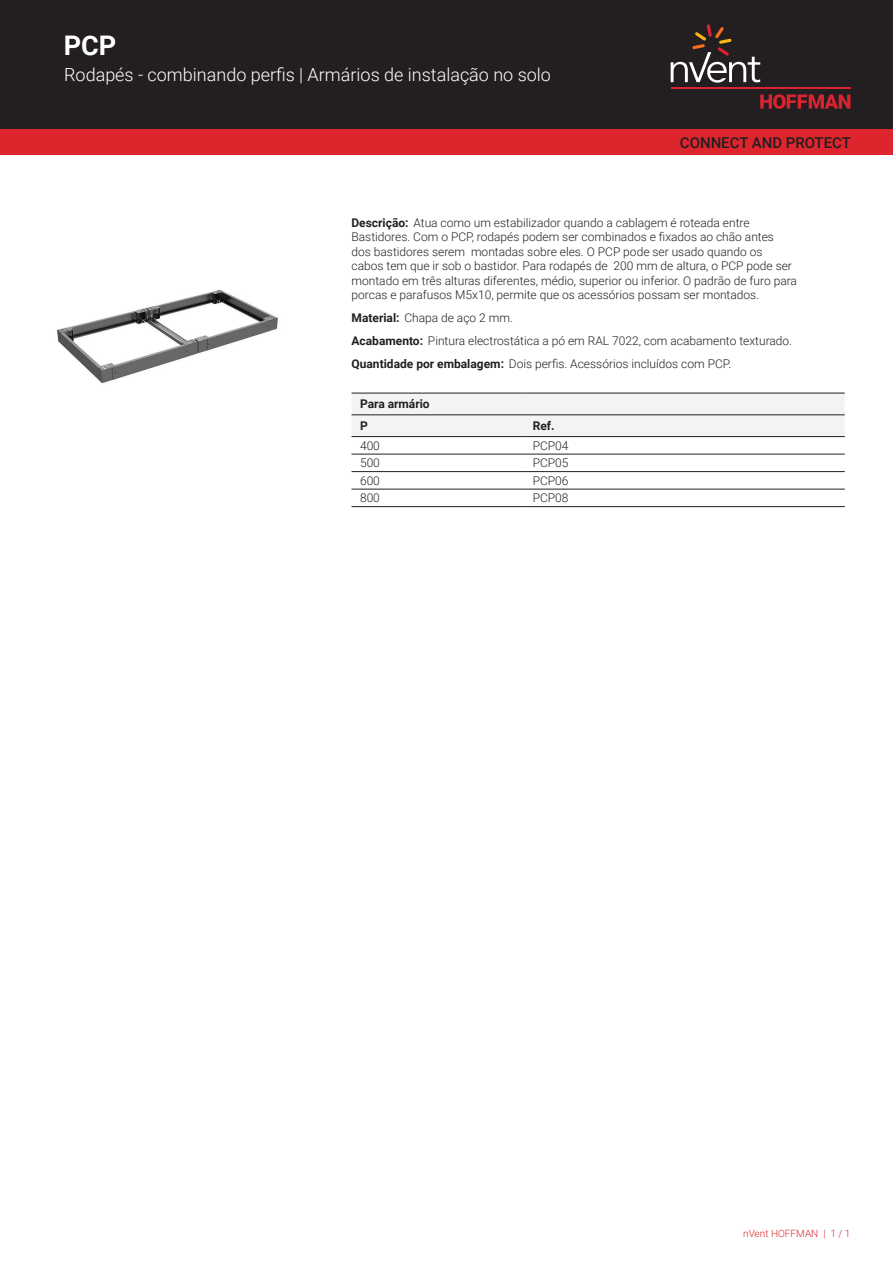
<style>
.page{position:relative;width:893px;height:1263px;background:#fff}
.page>*{position:absolute;margin:0;border:0;box-sizing:border-box;transform-origin:0 0}
.t1{font:700 27px "Roboto";color:#fff}
.t2{font:300 18px "Roboto";color:#fff}
.t3{font:500 15px "Roboto";color:#231f20}
.t4{font:300 12px/14.4px "Roboto";color:#231f20}
.t5{font:700 12px/21.8px "Roboto";color:#231f20}
.t6{font:300 10.05px "Roboto";color:#de252e}
.s1{font-weight:700}
</style>
<div class="page">
<div style="left:0;top:0;width:893px;height:129px;background:#231f20"></div>
<svg style="left:760px;top:94px;width:90px;height:15px"></svg>
<hr style="left:671px;top:88px;width:179px;height:1px;background:#db2230">
<svg style="left:671px;top:24px;width:89px;height:59px"></svg>
<div style="left:0;top:129px;width:893px;height:26px;background:#de252e"></div>
<div style="left:351px;top:394px;width:494px;height:42px;background:#f2f3f4"></div>
<hr style="left:351px;top:393px;width:173px;height:1px;background:#231f20">
<hr style="left:524px;top:393px;width:321px;height:1px;background:#231f20">
<hr style="left:351px;top:454px;width:173px;height:1px;background:#231f20">
<hr style="left:524px;top:454px;width:321px;height:1px;background:#231f20">
<hr style="left:351px;top:471px;width:173px;height:1px;background:#231f20">
<hr style="left:524px;top:471px;width:321px;height:1px;background:#231f20">
<hr style="left:351px;top:489px;width:173px;height:1px;background:#231f20">
<hr style="left:524px;top:489px;width:321px;height:1px;background:#231f20">
<hr style="left:351px;top:506px;width:173px;height:1px;background:#231f20">
<hr style="left:524px;top:506px;width:321px;height:1px;background:#231f20">
<hr style="left:351px;top:415px;width:173px;height:1px;background:#231f20">
<hr style="left:524px;top:415px;width:321px;height:1px;background:#231f20">
<hr style="left:351px;top:436px;width:173px;height:1px;background:#231f20">
<hr style="left:524px;top:436px;width:321px;height:1px;background:#231f20">
<img style="left:57px;top:289px;width:221px;height:95px">
<h1 class="t1" style="left:64px;top:27px;width:54px">PCP</h1>
<h2 class="t2" style="left:64px;top:62px;width:488px">Rodapés - combinando perfis | Armários de instalação no solo</h2>
<p class="t3" style="left:680px;top:132px;width:173px">CONNECT AND PROTECT</p>
<p class="t4" style="left:351px;top:215px;width:447px"><span class="s1">Descrição:</span> Atua como um estabilizador quando a cablagem é roteada entre Bastidores. Com o PCP, rodapés podem ser combinados e fixados ao chão antes<br>dos bastidores serem montadas sobre eles. O PCP pode ser usado quando os cabos tem que ir sob o bastidor. Para rodapés de 200 mm de altura, o PCP pode ser montado em três alturas diferentes, médio, superior ou inferior. O padrão de furo para porcas e parafusos M5x10, permite que os acessórios possam ser montados.</p>
<p class="t4" style="left:351px;top:306px;width:442px;line-height:23px"><span class="s1">Material:</span> Chapa de aço 2 mm.<br><span class="s1">Acabamento:</span> Pintura electrostática a pó em RAL 7022, com acabamento texturado.<br><span class="s1">Quantidade por embalagem:</span> Dois perfis. Acessórios incluídos com PCP.</p>
<p class="t5" style="left:360px;top:393px;width:71px">Para armário<br>P</p>
<p class="t5" style="left:533px;top:415px;width:23px">Ref.</p>
<p class="t4" style="left:360px;top:438px;width:21px">400</p>
<p class="t4" style="left:533px;top:438px;width:37px">PCP04</p>
<p class="t4" style="left:360px;top:455px;width:21px">500</p>
<p class="t4" style="left:533px;top:455px;width:37px">PCP05</p>
<p class="t4" style="left:360px;top:473px;width:21px">600</p>
<p class="t4" style="left:533px;top:473px;width:37px">PCP06</p>
<p class="t4" style="left:360px;top:490px;width:21px">800</p>
<p class="t4" style="left:533px;top:490px;width:37px">PCP08</p>
<p class="t6" style="left:743px;top:1226px;width:109px">nVent HOFFMAN | 1 / 1</p>
</div>
